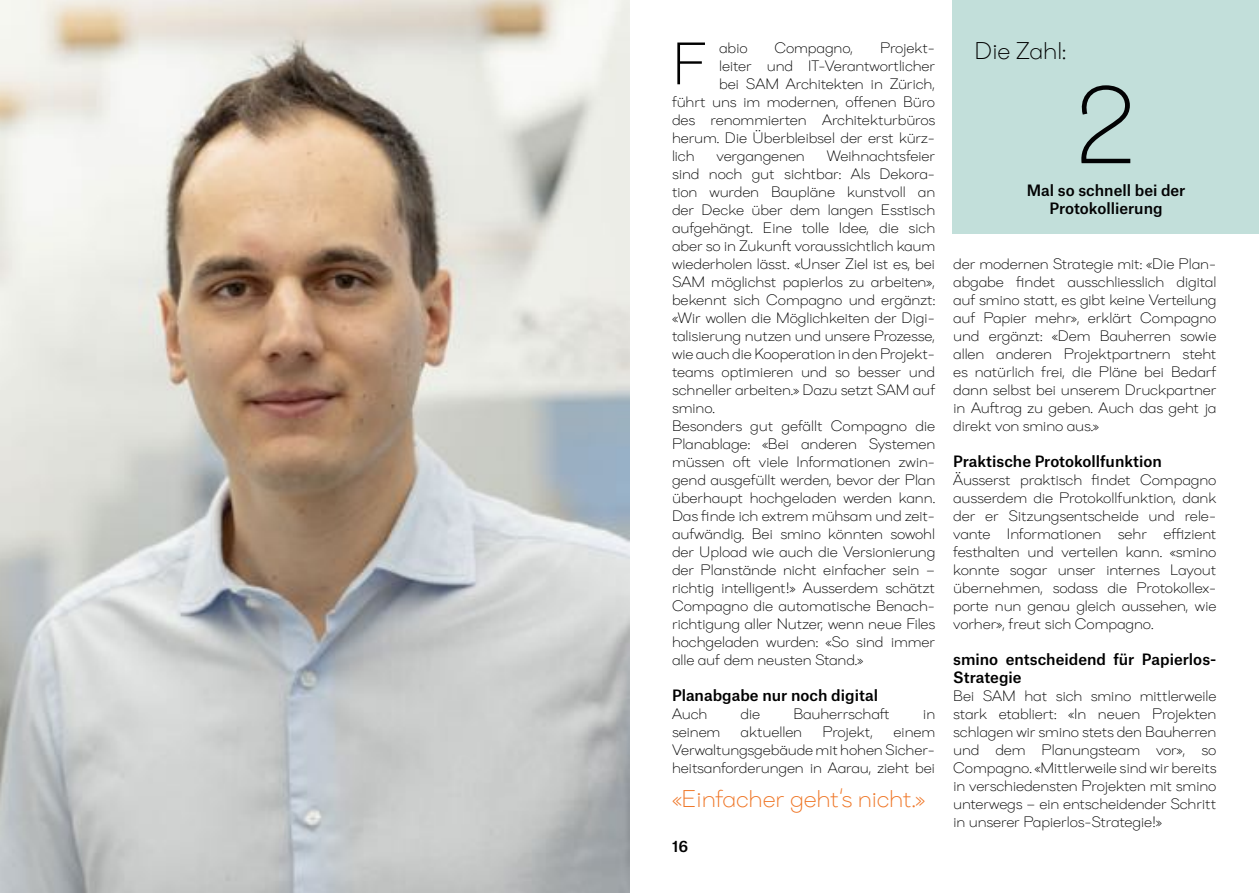
<style>
.page{position:relative;width:1259px;height:893px;background:#fff}
.page>*{position:absolute;margin:0;border:0;box-sizing:border-box;transform-origin:0 0}
.t1{font:300 108px "Danzza";color:#020203}
.t2{font:300 59.25px "Danzza";color:#000}
.t3{font:300 24px "Danzza";letter-spacing:-.01em;color:#ef7728}
.t4{font:300 24px "Danzza";color:#000}
.t5{font:300 15px/18px "Danzza";letter-spacing:-.01em;color:#000;text-align:justify}
.t6{font:500 15px/18px "Atlas Grotesk";color:#000}
.t7{font:500 15px/18px "Atlas Grotesk";color:#020203;text-align:center}
</style>
<div class="page">
<img style="left:0;top:0;width:629px;height:893px">
<div style="left:952px;top:0;width:307px;height:234px;background:#c2dfda"></div>
<p class="t5" style="left:719px;top:39px;width:30px">abio</p>
<p class="t5" style="left:774px;top:39px;width:80px">Compagno,</p>
<h2 class="t2" style="left:672px;top:28px;width:37px">F</h2>
<p class="t5" style="left:672px;top:39px;width:265px;text-align:right">Projekt-<br>leiter und IT-Verantwortlicher<br>bei SAM Architekten in Zürich,<br>führt uns im modernen, offenen Büro</p>
<p class="t5" style="left:672px;top:93px;width:265px;text-indent:47px">führt uns im modernen, offenen des renommierten Architekturbüros herum. Die Überbleibsel der erst kürz&shy;lich</p>
<p class="t5" style="left:672px;top:147px;width:265px;text-align:left;text-indent:155px">Weihnachtsfeier sind noch gut sichtbar: Als Dekora&shy;tion wurden Baupläne kunstvoll an der Decke über dem langen Esstisch aufgehängt. Eine tolle Idee, die sich aber so in Zukunft voraussichtlich kaum wiederholen lässt. «Unser Ziel ist es, bei SAM möglichst papierlos zu arbeiten», bekennt sich Compagno und ergänzt: «Wir wollen die Möglichkeiten der Digi&shy;talisierung nutzen und unsere Prozesse, wie auch die Kooperation in den Projekt&shy;teams optimieren und so besser und schneller arbeiten.» Dazu setzt SAM auf smino.<br>Besonders gut gefällt Compagno die Planablage: «Bei anderen Systemen müssen oft viele Informationen zwin&shy;gend ausgefüllt werden, bevor der Plan überhaupt hochgeladen werden kann.<br>Das finde ich extrem mühsam und zeit&shy;aufwändig. Bei smino könnten sowohl der Upload wie auch die Versionierung der Planstände nicht einfacher sein – richtig intelligent!» Ausserdem schätzt Compagno die automatische Benach&shy;richtigung aller Nutzer, wenn neue Files hochgeladen wurden: «So sind immer alle auf dem neusten Stand.»</p>
<p class="t6" style="left:672px;top:685px;width:208px">Planabgabe nur noch digital</p>
<p class="t5" style="left:672px;top:705px;width:37px">Auch</p>
<p class="t5" style="left:740px;top:705px;width:21px">die</p>
<p class="t5" style="left:793px;top:705px;width:98px">Bauherrschaft</p>
<p class="t5" style="left:923px;top:705px;width:14px">in</p>
<p class="t5" style="left:672px;top:723px;width:50px">seinem</p>
<p class="t5" style="left:740px;top:723px;width:63px">aktuellen</p>
<p class="t5" style="left:822px;top:723px;width:52px">Projekt,</p>
<p class="t5" style="left:716px;top:147px;width:90px">vergangenen</p>
<p class="t5" style="left:672px;top:723px;width:265px;text-indent:221px">einem Verwaltungsgebäude mit hohen Sicher&shy;heitsanforderungen in Aarau, zieht bei</p>
<h3 class="t3" style="left:672px;top:784px;width:255px">«Einfacher geht‘s nicht.»</h3>
<p class="t6" style="left:672px;top:836px;width:18px">16</p>
<h3 class="t4" style="left:974px;top:36px;width:93px">Die Zahl:</h3>
<h1 class="t1" style="left:1077px;top:60px;width:59px">2</h1>
<p class="t7" style="left:1026px;top:180px;width:160px">Mal so schnell bei der<br>Protokollierung</p>
<p class="t5" style="left:953px;top:255px;width:265px">der modernen Strategie mit: «Die Plan&shy;abgabe findet ausschliesslich digital auf smino statt, es gibt keine Verteilung auf Papier mehr», erklärt Compagno und ergänzt: «Dem Bauherren sowie allen anderen Projektpartnern steht es natürlich frei, die Pläne bei Bedarf dann selbst bei unserem Druckpartner in Auftrag zu geben. Auch das geht ja direkt von smino aus.»</p>
<p class="t6" style="left:953px;top:451px;width:210px">Praktische Protokollfunktion</p>
<p class="t5" style="left:953px;top:471px;width:265px">Äusserst praktisch findet Compagno ausserdem die Protokollfunktion, dank der er Sitzungsentscheide und rele&shy;vante Informationen sehr effizient festhalten und verteilen kann. «smino konnte sogar unser internes Layout übernehmen, sodass die Protokollex&shy;porte nun genau gleich aussehen, wie vorher», freut sich Compagno.</p>
<p class="t6" style="left:953px;top:649px;width:265px">smino entscheidend für Papierlos-<br>Strategie</p>
<p class="t5" style="left:953px;top:687px;width:265px">Bei SAM hat sich smino mittlerweile stark etabliert: «In neuen Projekten schlagen wir smino stets den Bauherren und dem Planungsteam vor», so Compagno. «Mittlerweile sind wir bereits in verschiedensten Projekten mit smino unterwegs – ein entscheidender Schritt in unserer Papierlos-Strategie!»</p>
</div>
